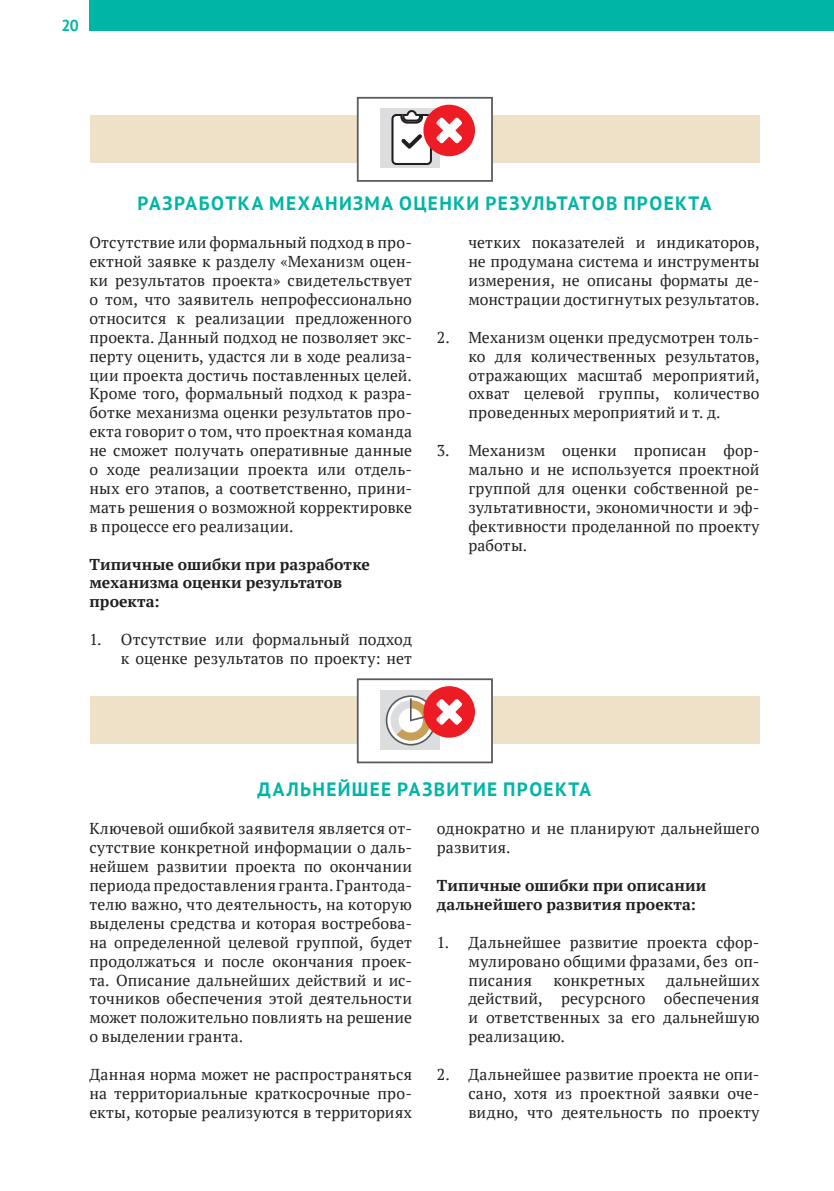
<style>
.page{position:relative;width:834px;height:1191px;background:#fff}
.page>*{position:absolute;margin:0;border:0;box-sizing:border-box;transform-origin:0 0}
.t1{font:700 19.25px "PT Sans";letter-spacing:.07em;color:#00b5a5}
.t2{font:15.75px/18.9px "PT Serif";letter-spacing:.015em;color:#231f20;text-align:justify}
.t3{font:700 15.75px/18.9px "PT Serif";letter-spacing:.01em;color:#231f20}
.t4{font:700 15.75px "PT Sans";color:#00b5a5}
</style>
<div class="page">
<div style="left:89px;top:0;width:744px;height:31px;background:#00b5a5"></div>
<div style="left:90px;top:115px;width:669px;height:48px;background:#eee1c7"></div>
<div style="left:357px;top:98px;width:135px;height:83px;background:#fff"></div>
<div style="left:357px;top:97px;width:136px;height:85px;border:2px solid #58595b"></div>
<div style="left:379px;top:108px;width:60px;height:60px;background:#dcddde"></div>
<div style="left:90px;top:696px;width:669px;height:48px;background:#eee1c7"></div>
<div style="left:357px;top:679px;width:135px;height:83px;background:#fff"></div>
<div style="left:357px;top:678px;width:136px;height:85px;border:2px solid #58595b"></div>
<div style="left:379px;top:690px;width:60px;height:59px;background:#dcddde"></div>
<svg style="left:391px;top:108px;width:49px;height:58px"></svg>
<svg style="left:385px;top:690px;width:55px;height:55px"></svg>
<p class="t4" style="left:61px;top:17px;width:19px">20</p>
<p class="t1" style="left:137px;top:193px;width:575px">РАЗРАБОТКА МЕХАНИЗМА ОЦЕНКИ РЕЗУЛЬТАТОВ ПРОЕКТА</p>
<p class="t2" style="left:89px;top:233px;width:324px">Отсутствие или формальный подход в про&shy;ектной заявке к разделу «Механизм оцен&shy;ки результатов проекта» свидетельствует о том, что заявитель непрофессионально относится к реализации предложенного проекта. Данный подход не позволяет экс&shy;перту оценить, удастся ли в ходе реализа&shy;ции проекта достичь поставленных целей.<br>Кроме того, формальный подход к разра&shy;ботке механизма оценки результатов про&shy;екта говорит о том, что проектная команда не сможет получать оперативные данные о ходе реализации проекта или отдель&shy;ных его этапов, а соответственно, прини&shy;мать решения о возможной корректировке в процессе его реализации.</p>
<p class="t3" style="left:89px;top:554px;width:282px">Типичные ошибки при разработке механизма оценки результатов проекта:</p>
<p class="t2" style="left:89px;top:630px;width:324px;text-align:right">1. Отсутствие или формальный подход к оценке результатов по проекту: нет</p>
<p class="t2" style="left:468px;top:233px;width:292px">четких показателей и индикаторов, не продумана система и инструменты измерения, не описаны форматы де&shy;монстрации достигнутых результатов.</p>
<p class="t2" style="left:468px;top:327px;width:292px;text-indent:-31px">2. Механизм оценки предусмотрен толь&shy;ко для количественных результатов, отражающих масштаб мероприятий, охват целевой группы, количество проведенных мероприятий и т. д.</p>
<p class="t2" style="left:468px;top:441px;width:292px;text-indent:-31px">3. Механизм оценки прописан фор&shy;мально и не используется проектной группой для оценки собственной ре&shy;зультативности, экономичности и эф&shy;фективности проделанной по проекту работы.</p>
<p class="t1" style="left:257px;top:779px;width:335px">ДАЛЬНЕЙШЕЕ РАЗВИТИЕ ПРОЕКТА</p>
<p class="t2" style="left:89px;top:819px;width:324px">Ключевой ошибкой заявителя является от&shy;сутствие конкретной информации о даль&shy;нейшем развитии проекта по окончании периода предоставления гранта. Грантода&shy;телю важно, что деятельность, на которую выделены средства и которая востребова&shy;на определенной целевой группой, будет продолжаться и после окончания проек&shy;та. Описание дальнейших действий и ис&shy;точников обеспечения этой деятельности может положительно повлиять на решение о выделении гранта.</p>
<p class="t2" style="left:89px;top:1064px;width:324px">Данная норма может не распространяться на территориальные краткосрочные про&shy;екты, которые реализуются в территориях</p>
<p class="t2" style="left:437px;top:819px;width:324px">однократно и не планируют дальнейшего развития.</p>
<p class="t3" style="left:437px;top:876px;width:271px">Типичные ошибки при описании дальнейшего развития проекта:</p>
<p class="t2" style="left:468px;top:932px;width:292px;text-indent:-31px">1. Дальнейшее развитие проекта сфор&shy;мулировано общими фразами, без оп&shy;писания</p>
<p class="t2" style="left:468px;top:970px;width:292px;text-indent:198px">дальнейших действий, ресурсного обеспечения и ответственных за его дальнейшую реализацию.</p>
<p class="t2" style="left:468px;top:1064px;width:292px;text-indent:-32px">2. Дальнейшее развитие проекта не опи&shy;сано, хотя из проектной заявки оче&shy;видно, что деятельность по проекту</p>
<p class="t2" style="left:553px;top:970px;width:93px">конкретных</p>
</div>
